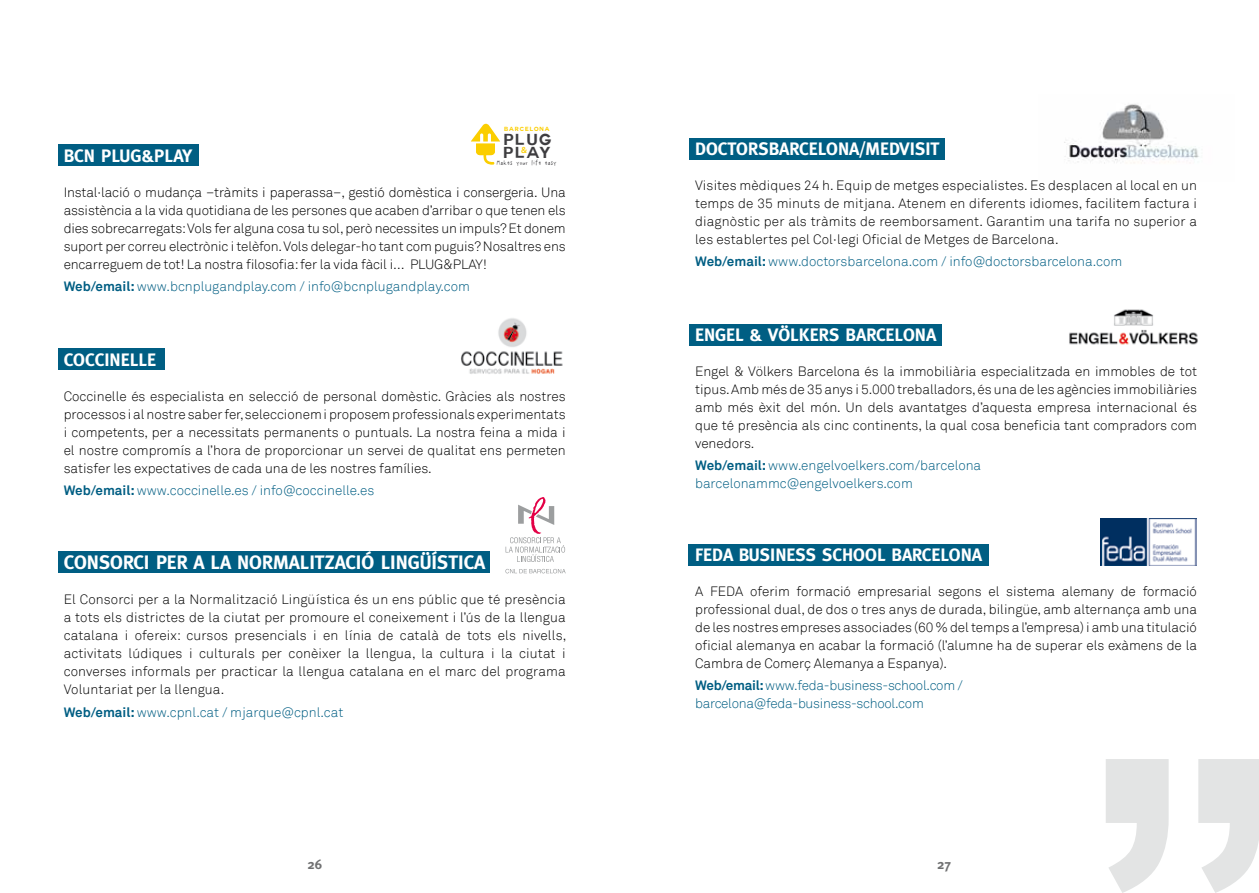
<style>
.page{position:relative;width:1259px;height:893px;background:#fff}
.page>*{position:absolute;margin:0;border:0;box-sizing:border-box;transform-origin:0 0}
.t1{font:700 19.5px "Meta";color:#fff}
.t2{font:700 18px "Meta";color:#fff}
.t3{font:700 15.45px "COUTURE";letter-spacing:.1em;color:#3e3d40}
.t4{font:300 13.5px/18px "Akkurat";color:#000;text-align:justify}
.t5{font:300 13.5px/18px "Akkurat";color:#005e83}
.t6{font:300 13.5px/18px "Akkurat";letter-spacing:-.02em;color:#005e83}
.t7{font:700 13.5px "Meta";color:#707172}
.t8{font:600 9px "Myriad Pro";color:#fbce00}
.t9{font:700 5.85px "COUTURE";letter-spacing:.16em;color:#fbce00}
.t10{font:5.25px "A Little Pot";letter-spacing:.17em;color:#3e3d40}
.s1{font-weight:700}
</style>
<div class="page">
<img style="left:1064px;top:104px;width:135px;height:60px">
<div style="left:58px;top:145px;width:141px;height:21px;background:#005e83"></div>
<div style="left:58px;top:349px;width:106px;height:21px;background:#005e83"></div>
<div style="left:58px;top:552px;width:432px;height:21px;background:#005e83"></div>
<div style="left:689px;top:324px;width:252px;height:21px;background:#005e83"></div>
<div style="left:689px;top:544px;width:300px;height:21px;background:#005e83"></div>
<div style="left:689px;top:138px;width:255px;height:21px;background:#005e83"></div>
<svg style="left:471px;top:123px;width:29px;height:42px"></svg>
<img style="left:461px;top:318px;width:102px;height:56px">
<svg style="left:505px;top:497px;width:60px;height:65px"></svg>
<svg style="left:505px;top:569px;width:61px;height:4px"></svg>
<img style="left:1069px;top:309px;width:129px;height:36px">
<img style="left:1100px;top:519px;width:96px;height:46px">
<svg style="left:1106px;top:759px;width:153px;height:134px"></svg>
<p class="t9" style="left:504px;top:126px;width:47px">BARCELONA</p>
<p class="t3" style="left:503px;top:132px;width:50px">Plug</p>
<p class="t8" style="left:521px;top:144px;width:7px">&amp;</p>
<p class="t3" style="left:503px;top:145px;width:49px">PlAY</p>
<h2 class="t2" style="left:64px;top:145px;width:130px">BCN PLUG&amp;PLAY</h2>
<p class="t4" style="left:64px;top:183px;width:503px">Instal·lació o mudança –tràmits i paperassa–, gestió domèstica i consergeria. Una assistència a la vida quotidiana de les persones que acaben d’arribar o que tenen els dies sobrecarregats: Vols fer alguna cosa tu sol, però necessites un impuls? Et donem suport per correu electrònic i telèfon. Vols delegar-ho tant com puguis? Nosaltres ens encarreguem de tot! La nostra filosofia: fer la vida fàcil i… PLUG&amp;PLAY!</p>
<p class="t5" style="left:64px;top:278px;width:408px"><span class="s1">Web/email:</span> www.bcnplugandplay.com / info@bcnplugandplay.com</p>
<p class="t10" style="left:497px;top:161px;width:61px">Makes your life easy</p>
<h2 class="t2" style="left:64px;top:349px;width:94px">COCCINELLE</h2>
<p class="t4" style="left:64px;top:387px;width:503px">Coccinelle és especialista en selecció de personal domèstic. Gràcies als nostres processos i al nostre saber fer, seleccionem i proposem professionals experimentats i competents, per a necessitats permanents o puntuals. La nostra feina a mida i el nostre compromís a l’hora de proporcionar un servei de qualitat ens permeten satisfer les expectatives de cada una de les nostres famílies.</p>
<p class="t5" style="left:64px;top:481px;width:312px"><span class="s1">Web/email:</span> www.coccinelle.es / info@coccinelle.es</p>
<h1 class="t1" style="left:64px;top:551px;width:423px">CONSORCI PER A LA NORMALITZACIÓ LINGÜÍSTICA</h1>
<p class="t4" style="left:64px;top:591px;width:504px">El Consorci per a la Normalització Lingüística és un ens públic que té presència a tots els districtes de la ciutat per promoure el coneixement i l’ús de la llengua catalana i ofereix: cursos presencials i en línia de català de tots els nivells, activitats lúdiques i culturals per conèixer la llengua, la cultura i la ciutat i converses informals per practicar la llengua catalana en el marc del programa Voluntariat per la llengua.</p>
<p class="t5" style="left:64px;top:703px;width:281px"><span class="s1">Web/email:</span> www.cpnl.cat / mjarque@cpnl.cat</p>
<h2 class="t2" style="left:695px;top:138px;width:246px">DOCTORSBARCELONA/MEDVISIT</h2>
<p class="t4" style="left:695px;top:177px;width:503px">Visites mèdiques 24 h. Equip de metges especialistes. Es desplacen al local en un temps de 35 minuts de mitjana. Atenem en diferents idiomes, facilitem factura i diagnòstic per als tràmits de reemborsament. Garantim una tarifa no superior a les establertes pel Col·legi Oficial de Metges de Barcelona.</p>
<p class="t5" style="left:695px;top:253px;width:429px"><span class="s1">Web/email:</span> www.doctorsbarcelona.com / info@doctorsbarcelona.com</p>
<h2 class="t2" style="left:695px;top:324px;width:243px">ENGEL &amp; VÖLKERS BARCELONA</h2>
<p class="t4" style="left:695px;top:362px;width:503px">Engel &amp; Völkers Barcelona és la immobiliària especialitzada en immobles de tot tipus. Amb més de 35 anys i 5.000 treballadors, és una de les agències immobiliàries amb més èxit del món. Un dels avantatges d’aquesta empresa internacional és que té presència als cinc continents, la qual cosa beneficia tant compradors com venedors.</p>
<p class="t5" style="left:695px;top:457px;width:288px"><span class="s1">Web/email:</span> www.engelvoelkers.com/barcelona barcelonammc@engelvoelkers.com</p>
<h2 class="t2" style="left:695px;top:544px;width:289px">FEDA BUSINESS SCHOOL BARCELONA</h2>
<p class="t4" style="left:695px;top:582px;width:503px">A FEDA oferim formació empresarial segons el sistema alemany de formació professional dual, de dos o tres anys de durada, bilingüe, amb alternança amb una de les nostres empreses associades (60 % del temps a l’empresa) i amb una titulació oficial alemanya en acabar la formació (l’alumne ha de superar els exàmens de la Cambra de Comerç Alemanya a Espanya).</p>
<p class="t6" style="left:695px;top:676px;width:269px"><span class="s1">Web/email:</span> www.feda-business-school.com / barcelona@feda-business-school.com</p>
<p class="t7" style="left:307px;top:857px;width:16px">26</p>
<p class="t7" style="left:937px;top:857px;width:16px">27</p>
</div>
